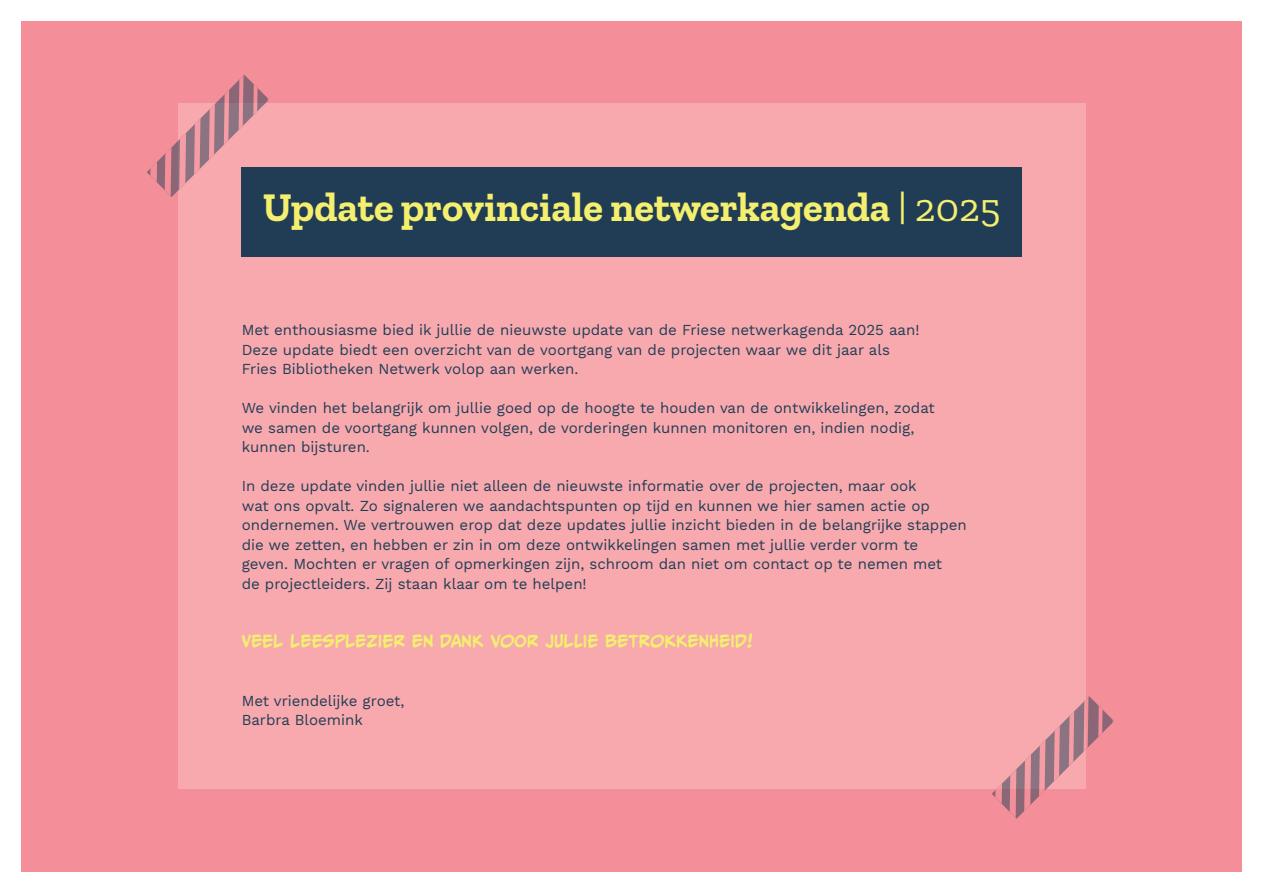
<style>
.page{position:relative;width:1263px;height:893px;background:#fff}
.page>*{position:absolute;margin:0;border:0;box-sizing:border-box;transform-origin:0 0}
.t1{font:700 40.5px "Zilla Slab";color:#f4ef6e}
.t2{font:15px/19.5px "Work Sans";color:#203d55}
.t3{font:700 15px "CC Meanwhile";color:#f4ef6e}
.s1{font-weight:400}
</style>
<div class="page">
<div style="left:21px;top:21px;width:1221px;height:851px;background:#f48f9a"></div>
<div style="left:178px;top:104px;width:907px;height:685px;background:#f7a9ae"></div>
<div style="left:242px;top:168px;width:780px;height:89px;background:#203d55"></div>
<svg style="left:147px;top:75px;width:122px;height:122px"></svg>
<svg style="left:992px;top:696px;width:122px;height:123px"></svg>
<p class="t1" style="left:263px;top:184px;width:739px">Update provinciale netwerkagenda <span class="s1">| 2025</span></p>
<p class="t2" style="left:242px;top:321px;width:679px">Met enthousiasme bied ik jullie de nieuwste update van de Friese netwerkagenda 2025 aan!<br>Deze update biedt een overzicht van de voortgang van de projecten waar we dit jaar als<br>Fries Bibliotheken Netwerk volop aan werken.</p>
<p class="t2" style="left:242px;top:399px;width:695px">We vinden het belangrijk om jullie goed op de hoogte te houden van de ontwikkelingen, zodat we samen de voortgang kunnen volgen, de vorderingen kunnen monitoren en, indien nodig, kunnen bijsturen.</p>
<p class="t2" style="left:242px;top:477px;width:727px">In deze update vinden jullie niet alleen de nieuwste informatie over de projecten, maar ook<br>wat ons opvalt. Zo signaleren we aandachtspunten op tijd en kunnen we hier samen actie op ondernemen. We vertrouwen erop dat deze updates jullie inzicht bieden in de belangrijke stappen die we zetten, en hebben er zin in om deze ontwikkelingen samen met jullie verder vorm te geven. Mochten er vragen of opmerkingen zijn, schroom dan niet om contact op te nemen met<br>de projectleiders. Zij staan klaar om te helpen!</p>
<p class="t3" style="left:242px;top:629px;width:512px">VEEL LEESPLEZIER EN DANK VOOR JULLIE BETROKKENHEID!</p>
<p class="t2" style="left:242px;top:691px;width:164px">Met vriendelijke groet,</p>
<p class="t2" style="left:242px;top:711px;width:123px">Barbra Bloemink</p>
</div>
